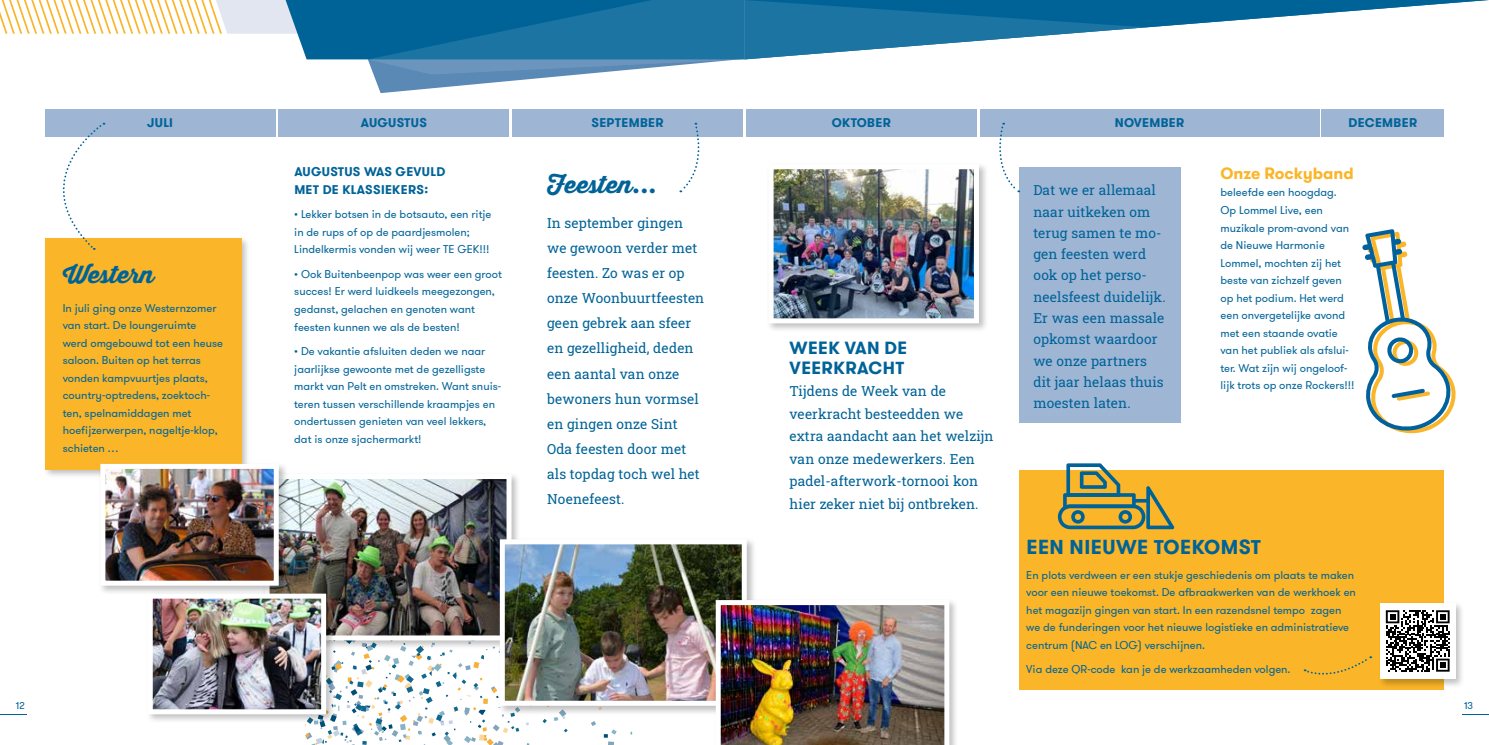
<style>
.page{position:relative;width:1489px;height:745px;background:#fff}
.page>*{position:absolute;margin:0;border:0;box-sizing:border-box;transform-origin:0 0}
.t1{font:23.75px "Thirsty Script Extrabold Demo";color:#006398}
.t2{font:700 20px "GT Walsheim";letter-spacing:.025em;color:#006398}
.t3{font:700 17.5px/20px "GT Walsheim";letter-spacing:.025em;color:#006398}
.t4{font:700 16.25px "GT Walsheim";color:#fab528}
.t5{font:13.75px/25px "Roboto Slab";letter-spacing:.01em;color:#006398}
.t6{font:700 12.5px/17.5px "GT Walsheim";letter-spacing:.025em;color:#006398}
.t7{font:11.25px/17.5px "GT Walsheim";color:#006398}
.t8{font:10px "GT Walsheim";color:#006398}
</style>
<div class="page">
<svg style="left:305px;top:649px;width:311px;height:95px"></svg>
<svg style="left:0;top:0;width:1488px;height:93px"></svg>
<div style="left:45px;top:109px;width:230px;height:27px;background:#9eb5d4"></div>
<div style="left:746px;top:109px;width:230px;height:27px;background:#9eb5d4"></div>
<div style="left:279px;top:109px;width:230px;height:27px;background:#9eb5d4"></div>
<div style="left:979px;top:109px;width:339px;height:27px;background:#9eb5d4"></div>
<div style="left:512px;top:109px;width:230px;height:27px;background:#9eb5d4"></div>
<div style="left:1321px;top:109px;width:122px;height:27px;background:#9eb5d4"></div>
<div style="left:1019px;top:167px;width:161px;height:255px;background:#9eb5d4"></div>
<div style="left:43px;top:236px;width:208px;height:243px;background:#000;opacity:.25"></div>
<div style="left:45px;top:238px;width:196px;height:231px;background:#fab528"></div>
<div style="left:262px;top:472px;width:259px;height:177px;background:#000;opacity:.25"></div>
<img style="left:288px;top:479px;width:217px;height:155px">
<div style="left:264px;top:473px;width:247px;height:167px;border:5px solid #fff"></div>
<div style="left:146px;top:591px;width:190px;height:132px;background:#000;opacity:.25"></div>
<img style="left:154px;top:599px;width:166px;height:108px">
<div style="left:148px;top:593px;width:178px;height:120px;border:5px solid #fff"></div>
<div style="left:498px;top:537px;width:258px;height:178px;background:#000;opacity:.25"></div>
<img style="left:506px;top:545px;width:234px;height:154px">
<div style="left:500px;top:539px;width:246px;height:166px;border:5px solid #fff"></div>
<svg style="left:43px;top:123px;width:61px;height:127px"></svg>
<div style="left:98px;top:461px;width:190px;height:134px;background:#000;opacity:.25"></div>
<img style="left:106px;top:469px;width:167px;height:110px">
<div style="left:100px;top:463px;width:179px;height:122px;border:5px solid #fff"></div>
<div style="left:766px;top:162px;width:222px;height:171px;background:#000;opacity:.25"></div>
<img style="left:774px;top:170px;width:198px;height:147px">
<div style="left:768px;top:164px;width:210px;height:159px;border:5px solid #fff"></div>
<div style="left:1019px;top:469px;width:424px;height:219px;background:#fab528"></div>
<div style="left:1377px;top:600px;width:87px;height:88px;background:#000;opacity:.25"></div>
<div style="left:1379px;top:602px;width:76px;height:76px;background:#fff"></div>
<svg style="left:1385px;top:610px;width:64px;height:61px"></svg>
<svg style="left:1057px;top:463px;width:117px;height:66px"></svg>
<svg style="left:1362px;top:229px;width:94px;height:205px"></svg>
<svg style="left:995px;top:123px;width:24px;height:70px"></svg>
<svg style="left:679px;top:123px;width:24px;height:70px"></svg>
<div style="left:713px;top:597px;width:246px;height:147px;background:#000;opacity:.25"></div>
<img style="left:715px;top:599px;width:234px;height:145px">
<svg style="left:1304px;top:656px;width:67px;height:19px"></svg>
<p class="t6" style="left:147px;top:114px;width:27px">JULI</p>
<p class="t6" style="left:361px;top:114px;width:68px">AUGUSTUS</p>
<p class="t6" style="left:591px;top:114px;width:74px">SEPTEMBER</p>
<p class="t6" style="left:831px;top:114px;width:60px">OKTOBER</p>
<p class="t6" style="left:1114px;top:114px;width:71px">NOVEMBER</p>
<p class="t6" style="left:1348px;top:114px;width:70px">DECEMBER</p>
<p class="t6" style="left:294px;top:163px;width:153px">AUGUSTUS WAS GEVULD<br>MET DE KLASSIEKERS:</p>
<p class="t7" style="left:294px;top:205px;width:199px">• Lekker botsen in de botsauto, een ritje in de rups of op de paardjesmolen;<br>Lindelkermis vonden wij weer TE GEK!!!</p>
<p class="t7" style="left:294px;top:265px;width:209px">• Ook Buitenbeenpop was weer een groot succes! Er werd luidkeels meegezongen, gedanst, gelachen en genoten want feesten kunnen we als de besten!</p>
<p class="t7" style="left:294px;top:342px;width:208px">• De vakantie afsluiten deden we naar jaarlijkse gewoonte met de gezelligste markt van Pelt en omstreken. Want snuis&shy;teren tussen verschillende kraampjes en ondertussen genieten van veel lekkers, dat is onze sjachermarkt!</p>
<h3 class="t4" style="left:1220px;top:162px;width:135px">Onze Rockyband</h3>
<p class="t7" style="left:1220px;top:183px;width:136px">beleefde een hoogdag.<br>Op Lommel Live, een muzikale prom-avond van de Nieuwe Harmonie<br>Lommel, mochten zij het beste van zichzelf geven op het podium. Het werd een onvergetelijke avond met een staande ovatie van het publiek als afslui&shy;ter. Wat zijn wij ongeloof&shy;lijk trots op onze Rockers!!!</p>
<h1 class="t1" style="left:547px;top:166px;width:111px">Feesten...</h1>
<p class="t5" style="left:547px;top:210px;width:159px">In september gingen we gewoon verder met feesten. Zo was er op onze Woonbuurtfeesten geen gebrek aan sfeer en gezelligheid, deden een aantal van onze bewoners hun vormsel en gingen onze Sint<br>Oda feesten door met als topdag toch wel het<br>Noenefeest.</p>
<p class="t5" style="left:1033px;top:179px;width:134px;line-height:21.2px">Dat we er allemaal naar uitkeken om terug samen te mo&shy;gen feesten werd ook op het perso&shy;neelsfeest duidelijk.<br>Er was een massale opkomst waardoor we onze partners dit jaar helaas thuis moesten laten.</p>
<h1 class="t1" style="left:63px;top:257px;width:93px">Western</h1>
<p class="t7" style="left:63px;top:298px;width:162px">In juli ging onze Westernzomer van start. De loungeruimte werd omgebouwd tot een heuse saloon. Buiten op het terras vonden kampvuurtjes plaats, country-optredens, zoektoch&shy;ten, spelnamiddagen met hoefijzerwerpen, nageltje-klop, schieten …</p>
<h3 class="t3" style="left:789px;top:337px;width:119px">WEEK VAN DE<br>VEERKRACHT</h3>
<p class="t5" style="left:789px;top:379px;width:206px;line-height:22.5px">Tijdens de Week van de veerkracht besteedden we extra aandacht aan het welzijn van onze medewerkers. Een padel-afterwork-tornooi kon hier zeker niet bij ontbreken.</p>
<h2 class="t2" style="left:1026px;top:533px;width:236px">EEN NIEUWE TOEKOMST</h2>
<p class="t7" style="left:1026px;top:565px;width:331px">En plots verdween er een stukje geschiedenis om plaats te maken voor een nieuwe toekomst. De afbraakwerken van de werkhoek en het magazijn gingen van start. In een razendsnel tempo zagen we de funderingen voor het nieuwe logistieke en administratieve centrum (NAC en LOG) verschijnen.</p>
<p class="t7" style="left:1026px;top:660px;width:264px">Via deze QR-code kan je de werkzaamheden volgen.</p>
<p class="t8" style="left:16px;top:698px;width:10px">12</p>
<p class="t8" style="left:1463px;top:698px;width:11px">13</p>
</div>
